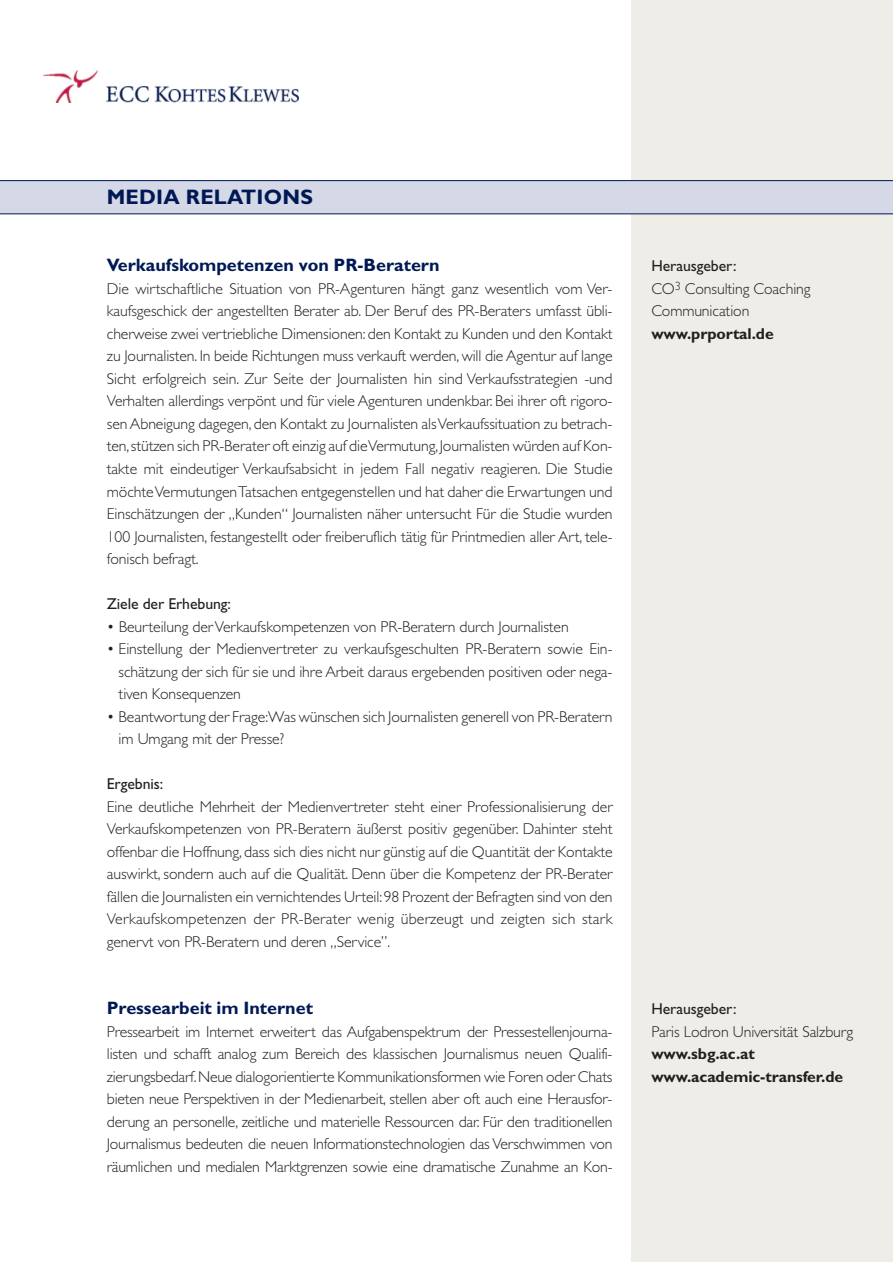
<style>
.page{position:relative;width:893px;height:1262px;background:#fff}
.page>*{position:absolute;margin:0;border:0;box-sizing:border-box;transform-origin:0 0}
.t1{font:700 21px "Gill Sans";letter-spacing:.01em;color:#001954}
.t2{font:700 18px "Gill Sans";color:#001954}
.t3{font:300 15.75px/22.5px "Gill Sans";letter-spacing:-.005em;color:#231f20;text-align:justify}
.t4{font:700 15.75px/22.5px "Gill Sans";letter-spacing:-.005em;color:#231f20}
.t5{font:15.75px "Gill Sans";letter-spacing:-.005em;color:#231f20}
.s1{font-weight:400}
</style>
<div class="page">
<div style="left:631px;top:0;width:261px;height:1262px;background:#efede8"></div>
<svg style="left:0;top:180px;width:892px;height:34px;background:#cacede"></svg>
<img style="left:44px;top:71px;width:254px;height:32px">
<h1 class="t1" style="left:107px;top:189px;width:208px">MEDIA RELATIONS</h1>
<p class="t2" style="left:107px;top:259px;width:334px">Verkaufskompetenzen von PR-Beratern</p>
<p class="t3" style="left:107px;top:279px;width:507px">Die wirtschaftliche Situation von PR-Agenturen hängt ganz wesentlich vom Ver&shy;kaufsgeschick der angestellten Berater ab. Der Beruf des PR-Beraters umfasst übli&shy;cherweise zwei vertriebliche Dimensionen:den Kontakt zu Kunden und den Kontakt zu Journalisten. In beide Richtungen muss verkauft werden, will die Agentur auf lange Sicht erfolgreich sein. Zur Seite der Journalisten hin sind Verkaufsstrategien -und Verhalten allerdings verpönt und für viele Agenturen undenkbar. Bei ihrer oft rigoro&shy;sen Abneigung dagegen,den Kontakt zu Journalisten als Verkaufssituation zu betrach&shy;ten,stützen sich PR-Berater oft einzig auf die Vermutung,Journalisten würden auf Kon&shy;takte mit eindeutiger Verkaufsabsicht in jedem Fall negativ reagieren. Die Studie möchte Vermutungen Tatsachen entgegenstellen und hat daher die Erwartungen und Einschätzungen der „Kunden“ Journalisten näher untersucht Für die Studie wurden 100 Journalisten, festangestellt oder freiberuflich tätig für Printmedien aller Art, tele&shy;fonisch befragt.</p>
<p class="t5" style="left:107px;top:598px;width:126px">Ziele der Erhebung:</p>
<p class="t3" style="left:107px;top:617px;width:463px">• Beurteilung der Verkaufskompetenzen von PR-Beratern durch Journalisten</p>
<p class="t3" style="left:119px;top:639px;width:495px;text-indent:-12px">• Einstellung der Medienvertreter zu verkaufsgeschulten PR-Beratern sowie Ein&shy;schätzung der sich für sie und ihre Arbeit daraus ergebenden positiven oder nega&shy;tiven Konsequenzen</p>
<p class="t3" style="left:119px;top:707px;width:495px;text-indent:-12px">• Beantwortung der Frage:Was wünschen sich Journalisten generell von PR-Beratern im Umgang mit der Presse?</p>
<p class="t5" style="left:107px;top:778px;width:58px">Ergebnis:</p>
<p class="t3" style="left:107px;top:797px;width:507px">Eine deutliche Mehrheit der Medienvertreter steht einer Professionalisierung der Verkaufskompetenzen von PR-Beratern äußerst positiv gegenüber. Dahinter steht offenbar die Hoffnung, dass sich dies nicht nur günstig auf die Quantität der Kontakte auswirkt, sondern auch auf die Qualität. Denn über die Kompetenz der PR-Berater fällen die Journalisten ein vernichtendes Urteil:98 Prozent der Befragten sind von den Verkaufskompetenzen der PR-Berater wenig überzeugt und zeigten sich stark genervt von PR-Beratern und deren „Service”.</p>
<p class="t2" style="left:107px;top:1002px;width:208px">Pressearbeit im Internet</p>
<p class="t3" style="left:107px;top:1022px;width:507px">Pressearbeit im Internet erweitert das Aufgabenspektrum der Pressestellenjourna&shy;listen und schafft analog zum Bereich des klassischen Journalismus neuen Qualifi&shy;zierungsbedarf.Neue dialogorientierte Kommunikationsformen wie Foren oder Chats bieten neue Perspektiven in der Medienarbeit, stellen aber oft auch eine Herausfor&shy;derung an personelle, zeitliche und materielle Ressourcen dar. Für den traditionellen Journalismus bedeuten die neuen Informationstechnologien das Verschwimmen von räumlichen und medialen Marktgrenzen sowie eine dramatische Zunahme an Kon-</p>
<p class="t3" style="left:651px;top:257px;width:161px;text-align:left"><span class="s1">Herausgeber:<br></span>CO<sup>3</sup> Consulting Coaching<br>Communication</p>
<p class="t4" style="left:651px;top:324px;width:124px">www.prportal.de</p>
<p class="t5" style="left:651px;top:1003px;width:87px">Herausgeber:</p>
<p class="t3" style="left:651px;top:1022px;width:203px">Paris Lodron Universität Salzburg</p>
<p class="t4" style="left:651px;top:1044px;width:193px">www.sbg.ac.at www.academic-transfer.de</p>
</div>
